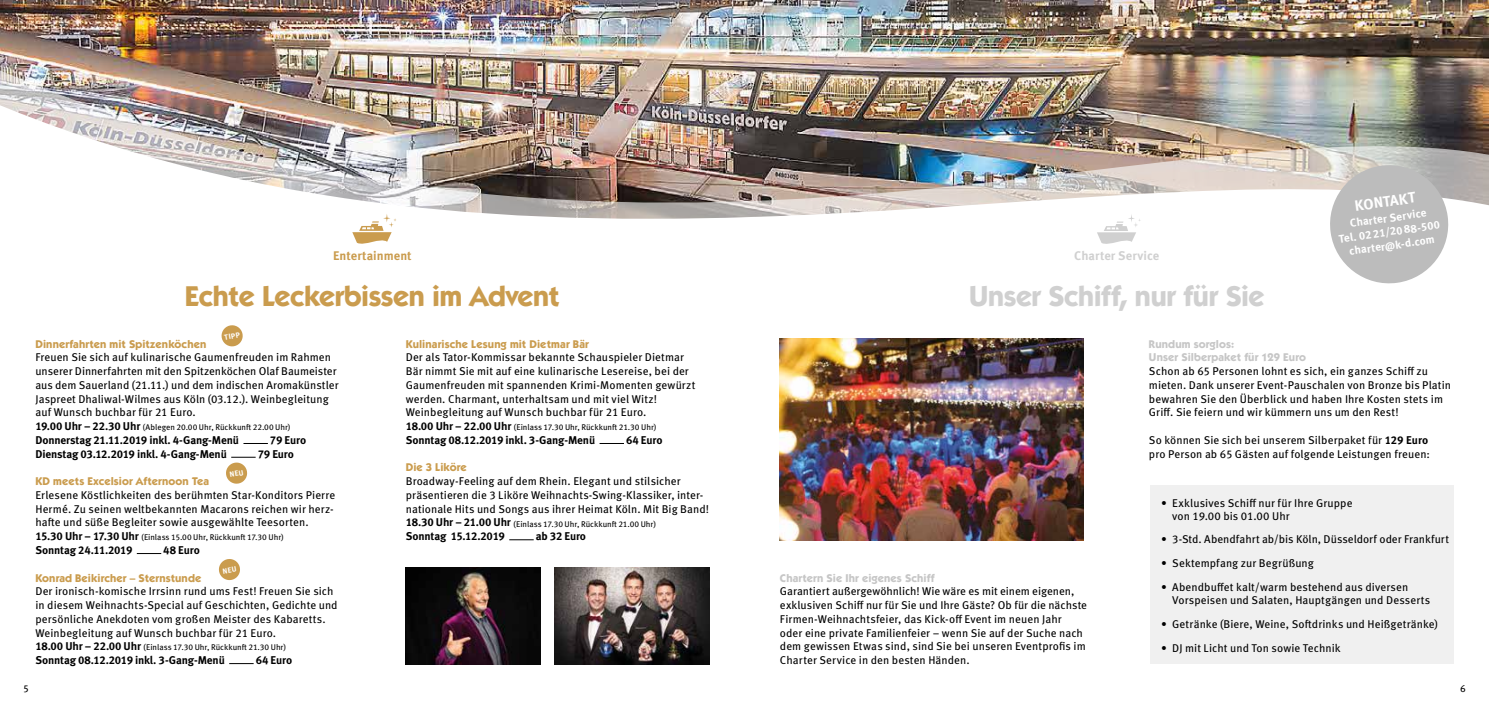
<style>
.page{position:relative;width:1489px;height:709px;background:#fff}
.page>*{position:absolute;margin:0;border:0;box-sizing:border-box;transform-origin:0 0}
.t1{font:700 28.75px "ITC Kabel Std";letter-spacing:-.015em;color:#ca9c4e}
.t2{font:700 28.75px "ITC Kabel Std";letter-spacing:-.015em;color:#d0d0d0}
.t3{font:700 15px "Meta OT";color:#fff}
.t4{font:700 12.5px "Meta OT";letter-spacing:.005em;color:#d0d0d0}
.t5{font:700 12.5px "Meta OT";color:#ca9c4e}
.t6{font:11.25px/13.8px "Meta OT";letter-spacing:.005em;color:#000}
.t7{font:700 11.25px "Meta OT";letter-spacing:-.015em;color:#000}
.t8{font:700 11.25px "ITC Kabel Std";letter-spacing:.01em;color:#ca9c4e}
.t9{font:700 11.25px/13.8px "ITC Kabel Std";letter-spacing:.01em;color:#c6c6c6}
.t10{font:700 11.25px/13.8px "Meta OT";color:#fff;text-align:center}
.t11{font:10px "Meta OT";color:#000}
.t12{font:8.25px "Meta OT";color:#000}
.t13{font:700 7.5px "Meta OT";color:#fff}
.s1{font-weight:700;font-size:11.25px}
.s2{font-weight:700}
</style>
<div class="page">
<img style="left:0;top:0;width:1488px;height:49px">
<img style="left:0;top:49px;width:1488px;height:35px">
<img style="left:0;top:84px;width:1488px;height:285px">
<svg style="left:1325px;top:161px;width:126px;height:126px"></svg>
<svg style="left:352px;top:214px;width:44px;height:32px"></svg>
<svg style="left:1096px;top:214px;width:44px;height:33px"></svg>
<img style="left:780px;top:338px;width:303px;height:202px">
<svg style="left:243px;top:443px;width:25px;height:1px"></svg>
<svg style="left:137px;top:553px;width:24px;height:1px"></svg>
<svg style="left:229px;top:663px;width:25px;height:1px"></svg>
<svg style="left:599px;top:443px;width:25px;height:1px"></svg>
<svg style="left:509px;top:539px;width:24px;height:1px"></svg>
<img style="left:554px;top:568px;width:155px;height:96px">
<div style="left:1150px;top:485px;width:303px;height:178px;background:#f0f0f0"></div>
<img style="left:406px;top:568px;width:134px;height:96px">
<svg style="left:221px;top:324px;width:22px;height:23px"></svg>
<svg style="left:218px;top:559px;width:22px;height:22px"></svg>
<svg style="left:226px;top:457px;width:30px;height:27px"></svg>
<p class="t5" style="left:333px;top:247px;width:80px">Entertainment</p>
<h1 class="t1" style="left:185px;top:279px;width:376px">Echte Leckerbissen im Advent</h1>
<p class="t13" style="left:224px;top:333px;width:17px;rotate:-10deg">TIPP</p>
<p class="t8" style="left:35px;top:337px;width:172px">Dinnerfahrten mit Spitzenköchen</p>
<p class="t6" style="left:35px;top:351px;width:304px">Freuen Sie sich auf kulinarische Gaumenfreuden im Rahmen unserer Dinnerfahrten mit den Spitzenköchen Olaf Baumeister aus dem Sauerland (21.11.) und dem indischen Aromakünstler Jaspreet Dhaliwal-Wilmes aus Köln (03.12.). Weinbegleitung auf Wunsch buchbar für 21 Euro.</p>
<p class="t12" style="left:35px;top:422px;width:256px"><span class="s1">19.00 Uhr – 22.30 Uhr</span> (Ablegen 20.00 Uhr, Rückkunft 22.00 Uhr)</p>
<p class="t7" style="left:35px;top:433px;width:205px">Donnerstag 21.11.2019 inkl. 4-Gang-Menü</p>
<p class="t7" style="left:270px;top:433px;width:38px">79 Euro</p>
<p class="t7" style="left:35px;top:446px;width:193px">Dienstag 03.12.2019 inkl. 4-Gang-Menü</p>
<p class="t7" style="left:258px;top:446px;width:38px">79 Euro</p>
<p class="t8" style="left:35px;top:474px;width:175px">KD meets Excelsior Afternoon Tea</p>
<p class="t6" style="left:35px;top:488px;width:301px">Erlesene Köstlichkeiten des berühmten Star-Konditors Pierre<br>Hermé. Zu seinen weltbekannten Macarons reichen wir herz&shy;hafte und süße Begleiter sowie ausgewählte Teesorten.</p>
<p class="t12" style="left:35px;top:532px;width:250px"><span class="s1">15.30 Uhr – 17.30 Uhr</span> (Einlass 15.00 Uhr, Rückkunft 17.30 Uhr)</p>
<p class="t7" style="left:35px;top:543px;width:98px">Sonntag 24.11.2019</p>
<p class="t7" style="left:163px;top:543px;width:38px">48 Euro</p>
<p class="t8" style="left:35px;top:571px;width:167px">Konrad Beikircher – Sternstunde</p>
<p class="t6" style="left:35px;top:584px;width:304px">Der ironisch-komische Irrsinn rund ums Fest! Freuen Sie sich in diesem Weihnachts-Special auf Geschichten, Gedichte und persönliche Anekdoten vom großen Meister des Kabaretts.<br>Weinbegleitung auf Wunsch buchbar für 21 Euro.</p>
<p class="t12" style="left:35px;top:642px;width:252px"><span class="s1">18.00 Uhr – 22.00 Uhr</span> (Einlass 17.30 Uhr, Rückkunft 21.30 Uhr)</p>
<p class="t7" style="left:35px;top:653px;width:191px">Sonntag 08.12.2019 inkl. 3-Gang-Menü</p>
<p class="t7" style="left:256px;top:653px;width:38px">64 Euro</p>
<p class="t8" style="left:406px;top:337px;width:185px">Kulinarische Lesung mit Dietmar Bär</p>
<p class="t6" style="left:406px;top:351px;width:291px">Der als Tator-Kommissar bekannte Schauspieler Dietmar Bär nimmt Sie mit auf eine kulinarische Lesereise, bei der Gaumenfreuden mit spannenden Krimi-Momenten gewürzt werden. Charmant, unterhaltsam und mit viel Witz!<br>Weinbegleitung auf Wunsch buchbar für 21 Euro.</p>
<p class="t12" style="left:406px;top:422px;width:252px"><span class="s1">18.00 Uhr – 22.00 Uhr</span> (Einlass 17.30 Uhr, Rückkunft 21.30 Uhr)</p>
<p class="t7" style="left:406px;top:433px;width:191px">Sonntag 08.12.2019 inkl. 3-Gang-Menü</p>
<p class="t7" style="left:626px;top:433px;width:38px">64 Euro</p>
<p class="t8" style="left:406px;top:461px;width:62px">Die 3 Liköre</p>
<p class="t6" style="left:406px;top:474px;width:305px">Broadway-Feeling auf dem Rhein. Elegant und stilsicher präsentieren die 3 Liköre Weihnachts-Swing-Klassiker, inter&shy;nationale Hits und Songs aus ihrer Heimat Köln. Mit Big Band!</p>
<p class="t12" style="left:406px;top:518px;width:252px"><span class="s1">18.30 Uhr – 21.00 Uhr</span> (Einlass 17.30 Uhr, Rückkunft 21.00 Uhr)</p>
<p class="t7" style="left:406px;top:529px;width:101px">Sonntag 15.12.2019</p>
<p class="t7" style="left:535px;top:529px;width:52px">ab 32 Euro</p>
<p class="t4" style="left:1074px;top:247px;width:86px">Charter Service</p>
<h1 class="t2" style="left:969px;top:279px;width:297px">Unser Schiff, nur für Sie</h1>
<h2 class="t3" style="left:1353px;top:196px;width:63px;rotate:-8deg">KONTAKT</h2>
<p class="t10" style="left:1335px;top:218px;width:104px;rotate:-8deg">Charter Service<br>Tel. 02 21/20 88-500 charter@k-d.com</p>
<p class="t9" style="left:780px;top:570px;width:156px">Chartern Sie Ihr eigenes Schiff</p>
<p class="t6" style="left:780px;top:584px;width:309px">Garantiert außergewöhnlich! Wie wäre es mit einem eigenen, exklusiven Schiff nur für Sie und Ihre Gäste? Ob für die nächste Firmen-Weihnachtsfeier, das Kick-off Event im neuen Jahr<br>oder eine private Familienfeier – wenn Sie auf der Suche nach dem gewissen Etwas sind, sind Sie bei unseren Eventprofis im Charter Service in den besten Händen.</p>
<p class="t9" style="left:1148px;top:337px;width:158px">Rundum sorglos:<br>Unser Silberpaket für 129 Euro</p>
<p class="t6" style="left:1148px;top:364px;width:303px">Schon ab 65 Personen lohnt es sich, ein ganzes Schiff zu mieten. Dank unserer Event-Pauschalen von Bronze bis Platin bewahren Sie den Überblick und haben Ihre Kosten stets im Griff. Sie feiern und wir kümmern uns um den Rest!</p>
<p class="t6" style="left:1148px;top:433px;width:282px">So können Sie sich bei unserem Silberpaket für <span class="s2">129 Euro </span>pro Person ab 65 Gästen auf folgende Leistungen freuen:</p>
<p class="t6" style="left:1172px;top:496px;width:182px;line-height:13.1px;text-indent:-11px">• Exklusives Schiff nur für Ihre Gruppe von 19.00 bis 01.00 Uhr</p>
<p class="t6" style="left:1160px;top:533px;width:289px">• 3-Std. Abendfahrt ab/bis Köln, Düsseldorf oder Frankfurt</p>
<p class="t6" style="left:1160px;top:556px;width:154px">• Sektempfang zur Begrüßung</p>
<p class="t6" style="left:1172px;top:580px;width:259px;line-height:13.1px;text-indent:-11px">• Abendbuffet kalt/warm bestehend aus diversen<br>Vorspeisen und Salaten, Hauptgängen und Desserts</p>
<p class="t6" style="left:1160px;top:617px;width:278px">• Getränke (Biere, Weine, Softdrinks und Heißgetränke)</p>
<p class="t6" style="left:1160px;top:641px;width:181px">• DJ mit Licht und Ton sowie Technik</p>
<p class="t11" style="left:23px;top:682px;width:7px">5</p>
<p class="t11" style="left:1459px;top:682px;width:7px">6</p>
</div>
